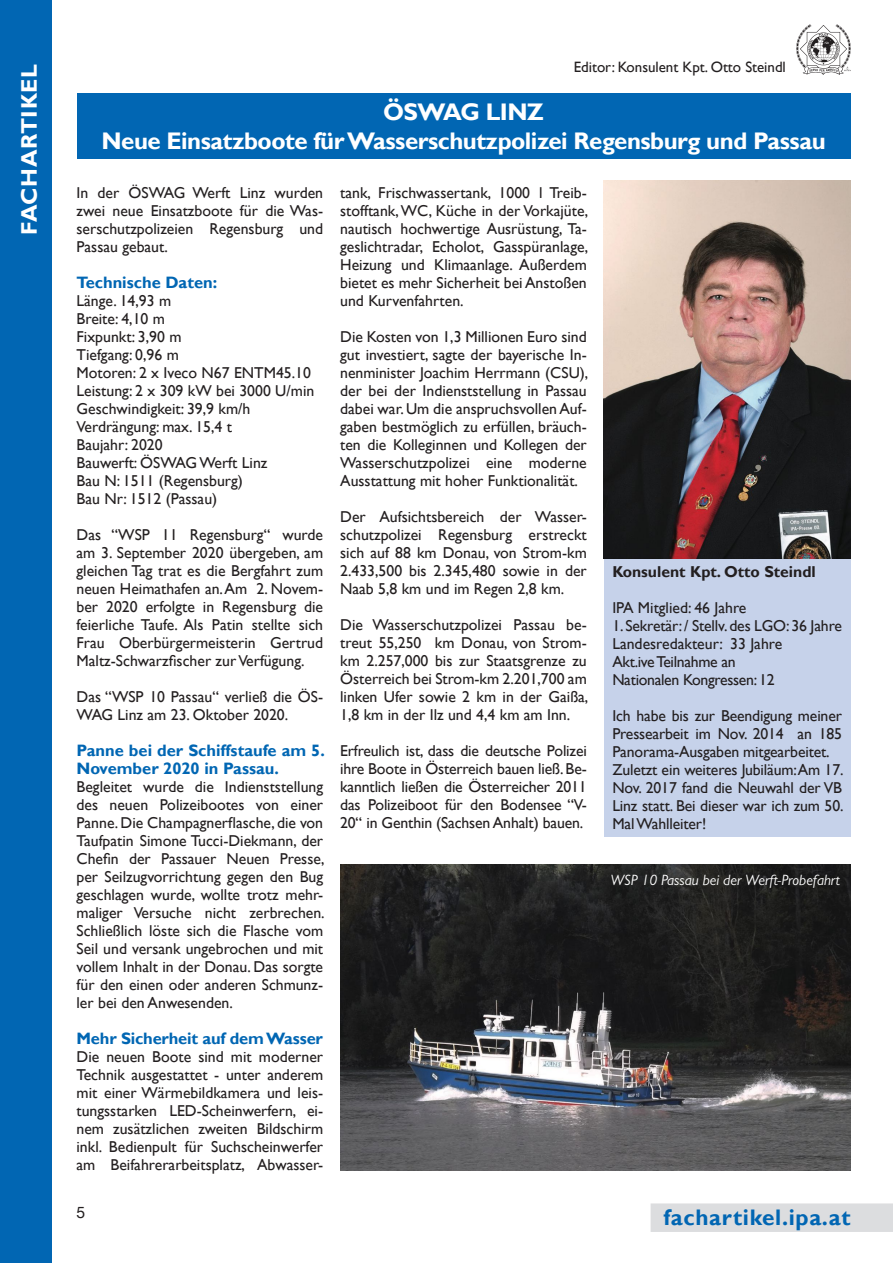
<style>
.page{position:relative;width:893px;height:1263px;background:#fff}
.page>*{position:absolute;margin:0;border:0;box-sizing:border-box;transform-origin:0 0}
.t1{font:700 24px/28.8px "Gill Sans";letter-spacing:-.02em;color:#fff;text-align:center}
.t2{font:700 22.5px "Gill Sans";letter-spacing:.03em;color:#0166b3}
.t3{font:700 22.5px "Gill Sans";letter-spacing:.03em;color:#fff}
.t4{font:700 16.5px/18px "Gill Sans";color:#0166b3}
.t5{font:15.75px/18px "Gill Sans";color:#231f20;text-align:justify}
.t6{font:700 15.75px "Gill Sans";color:#231f20}
.t7{font:15.75px "Helvetica Neue";color:#231f20}
.t8{font:italic 15px "Gill Sans MT Pro";color:#fff}
.t9{font:15px "Gill Sans";color:#231f20}
</style>
<div class="page">
<div style="left:651px;top:1203px;width:242px;height:29px;background:#dcdddf"></div>
<img style="left:796px;top:25px;width:54px;height:49px">
<div style="left:0;top:0;width:51px;height:1263px;background:#0166b3"></div>
<div style="left:77px;top:94px;width:773px;height:65px;background:#0166b3"></div>
<div style="left:604px;top:557px;width:246px;height:280px;background:#c6d2ea"></div>
<img style="left:604px;top:180px;width:246px;height:378px">
<img style="left:340px;top:864px;width:510px;height:306px">
<h2 class="t3" style="left:16px;top:235px;width:173px;rotate:-90deg">FACHARTIKEL</h2>
<p class="t9" style="left:574px;top:58px;width:214px">Editor: Konsulent Kpt. Otto Steindl</p>
<h1 class="t1" style="left:101px;top:98px;width:726px">ÖSWAG LINZ<br>Neue Einsatzboote für Wasserschutzpolizei Regensburg und Passau</h1>
<p class="t5" style="left:77px;top:184px;width:248px">In der ÖSWAG Werft Linz wurden zwei neue Einsatzboote für die Was&shy;serschutzpolizeien Regensburg und Passau gebaut.</p>
<p class="t4" style="left:77px;top:274px;width:142px">Technische Daten:</p>
<p class="t5" style="left:77px;top:292px;width:239px;text-align:left">Länge. 14,93 m<br>Breite: 4,10 m<br>Fixpunkt: 3,90 m<br>Tiefgang: 0,96 m<br>Motoren: 2 x Iveco N67 ENTM45.10<br>Leistung: 2 x 309 kW bei 3000 U/min<br>Geschwindigkeit: 39,9 km/h<br>Verdrängung: max. 15,4 t<br>Baujahr: 2020<br>Bauwerft: ÖSWAG Werft Linz<br>Bau N: 1511 (Regensburg)<br>Bau Nr: 1512 (Passau)</p>
<p class="t5" style="left:77px;top:526px;width:248px">Das “WSP 11 Regensburg“ wurde am 3. September 2020 übergeben, am gleichen Tag trat es die Bergfahrt zum neuen Heimathafen an. Am 2. Novem&shy;ber 2020 erfolgte in Regensburg die feierliche Taufe. Als Patin stellte sich Frau Oberbürgermeisterin Gertrud Maltz-Schwarzfischer zur Verfügung.</p>
<p class="t5" style="left:77px;top:688px;width:248px">Das “WSP 10 Passau“ verließ die ÖS-<br>WAG Linz am 23. Oktober 2020.</p>
<p class="t4" style="left:77px;top:742px;width:250px">Panne bei der Schiffstaufe am 5.<br>November 2020 in Passau.</p>
<p class="t5" style="left:77px;top:778px;width:250px">Begleitet wurde die Indienststellung des neuen Polizeibootes von einer Panne. Die Champagnerflasche, die von Taufpatin Simone Tucci-Diekmann, der Chefin der Passauer Neuen Presse, per Seilzugvorrichtung gegen den Bug geschlagen wurde, wollte trotz mehr&shy;maliger Versuche nicht zerbrechen.<br>Schließlich löste sich die Flasche vom Seil und versank ungebrochen und mit vollem Inhalt in der Donau. Das sorgte für den einen oder anderen Schmunz&shy;ler bei den Anwesenden.</p>
<p class="t4" style="left:77px;top:1030px;width:248px">Mehr Sicherheit auf dem Wasser</p>
<p class="t5" style="left:77px;top:1048px;width:248px">Die neuen Boote sind mit moderner Technik ausgestattet - unter anderem mit einer Wärmebildkamera und leis&shy;tungsstarken LED-Scheinwerfern, ei&shy;nem zusätzlichen zweiten Bildschirm inkl. Bedienpult für Suchscheinwerfer am Beifahrerarbeitsplatz, Abwasser-</p>
<p class="t5" style="left:340px;top:184px;width:250px">tank, Frischwassertank, 1000 l Treib&shy;stofftank, WC, Küche in der Vorkajüte, nautisch hochwertige Ausrüstung, Ta&shy;geslichtradar, Echolot, Gasspüranlage, Heizung und Klimaanlage. Außerdem bietet es mehr Sicherheit bei Anstoßen und Kurvenfahrten.</p>
<p class="t5" style="left:340px;top:328px;width:250px">Die Kosten von 1,3 Millionen Euro sind gut investiert, sagte der bayerische In&shy;nenminister Joachim Herrmann (CSU), der bei der Indienststellung in Passau dabei war. Um die anspruchsvollen Auf&shy;gaben bestmöglich zu erfüllen, bräuch&shy;ten die Kolleginnen und Kollegen der Wasserschutzpolizei eine moderne Ausstattung mit hoher Funktionalität.</p>
<p class="t5" style="left:340px;top:508px;width:248px">Der Aufsichtsbereich der Wasser&shy;schutzpolizei Regensburg erstreckt sich auf 88 km Donau, von Strom-km 2.433,500 bis 2.345,480 sowie in der Naab 5,8 km und im Regen 2,8 km.</p>
<p class="t5" style="left:340px;top:616px;width:250px">Die Wasserschutzpolizei Passau be&shy;treut 55,250 km Donau, von Strom&shy;km 2.257,000 bis zur Staatsgrenze zu Österreich bei Strom-km 2.201,700 am linken Ufer sowie 2 km in der Gaißa, 1,8 km in der Ilz und 4,4 km am Inn.</p>
<p class="t5" style="left:340px;top:742px;width:248px">Erfreulich ist, dass die deutsche Polizei ihre Boote in Österreich bauen ließ. Be&shy;kanntlich ließen die Österreicher 2011 das Polizeiboot für den Bodensee “V-20“ in Genthin (Sachsen Anhalt) bauen.</p>
<p class="t6" style="left:612px;top:562px;width:205px">Konsulent Kpt. Otto Steindl</p>
<p class="t5" style="left:612px;top:599px;width:136px">IPA Mitglied: 46 Jahre</p>
<p class="t5" style="left:612px;top:617px;width:231px;text-align:left">1. Sekretär: / Stellv. des LGO: 36 Jahre<br>Landesredakteur: 33 Jahre<br>Akt.ive Teilnahme an<br>Nationalen Kongressen: 12</p>
<p class="t5" style="left:612px;top:707px;width:233px;text-align:left">Ich habe bis zur Beendigung meiner<br>Pressearbeit im Nov. 2014 an 185<br>Panorama-Ausgaben mitgearbeitet.<br>Zuletzt ein weiteres Jubiläum: Am 17.<br>Nov. 2017 fand die Neuwahl der VB<br>Linz statt. Bei dieser war ich zum 50.<br>Mal Wahlleiter!</p>
<p class="t8" style="left:610px;top:871px;width:231px">WSP 10 Passau bei der Werft-Probefahrt</p>
<p class="t7" style="left:77px;top:1201px;width:10px">5</p>
<h2 class="t2" style="left:663px;top:1204px;width:189px">fachartikel.ipa.at</h2>
</div>
